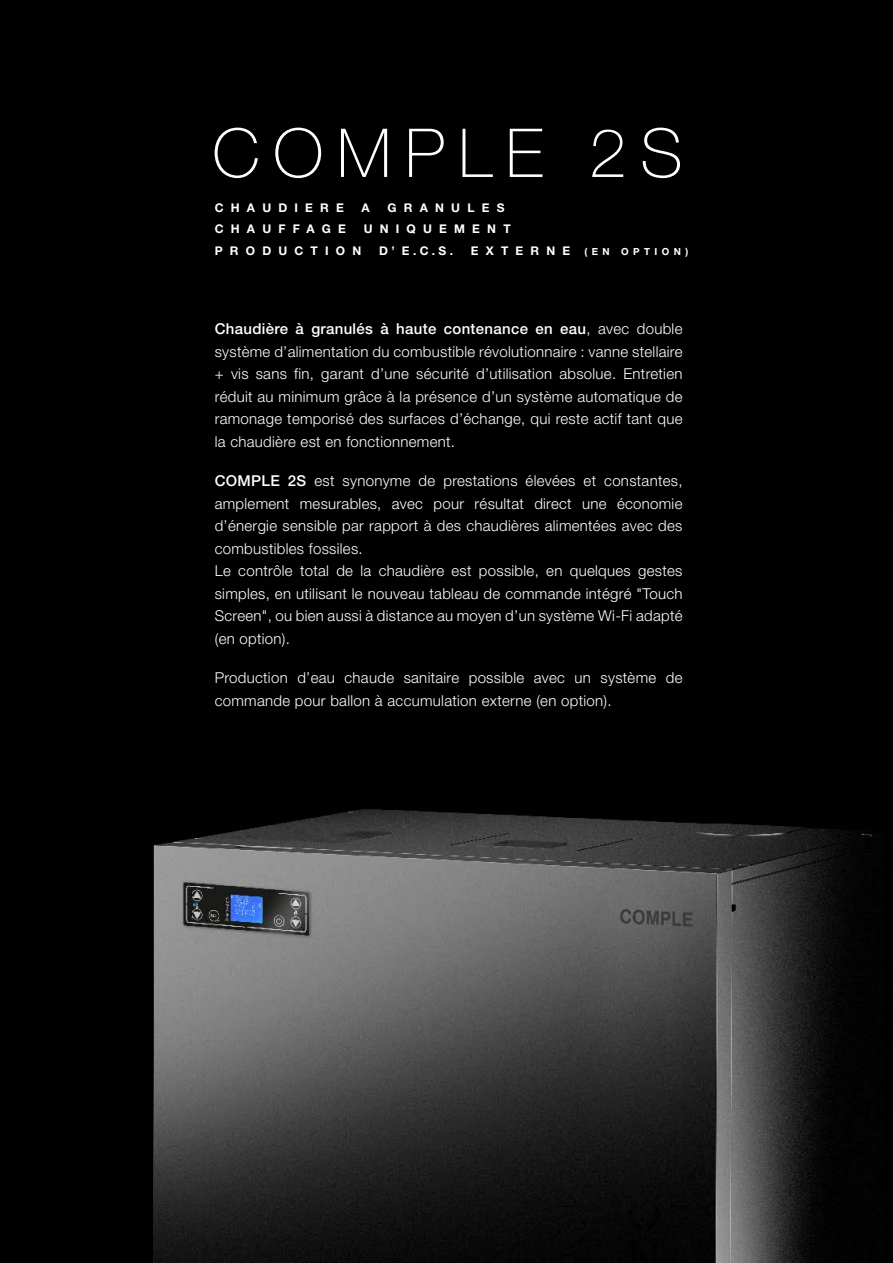
<style>
.page{position:relative;width:893px;height:1263px;background:#000}
.page>*{position:absolute;margin:0;border:0;box-sizing:border-box;transform-origin:0 0}
.t1{font:100 67.5px "Helvetica Neue";letter-spacing:.2em;color:#fff}
.t2{font:300 15px/22.5px "Helvetica Neue";letter-spacing:.02em;color:#fff}
.t3{font:700 12px "Helvetica Neue";letter-spacing:.6em;color:#fff}
.t4{font:700 9.75px "Helvetica Neue";letter-spacing:.45em;color:#fff}
.s1{font-weight:500}
</style>
<div class="page">
<img style="left:153px;top:809px;width:722px;height:454px">
<h1 class="t1" style="left:212px;top:114px;width:472px">COMPLE 2S</h1>
<p class="t3" style="left:215px;top:200px;width:131px">CHAUDIERE</p>
<p class="t3" style="left:362px;top:200px;width:10px">A</p>
<p class="t3" style="left:388px;top:200px;width:118px">GRANULES</p>
<p class="t3" style="left:215px;top:221px;width:133px">CHAUFFAGE</p>
<p class="t3" style="left:364px;top:221px;width:149px">UNIQUEMENT</p>
<p class="t3" style="left:215px;top:243px;width:148px">PRODUCTION</p>
<p class="t3" style="left:379px;top:243px;width:76px">D’ E.C.S.</p>
<p class="t3" style="left:471px;top:243px;width:101px">EXTERNE</p>
<p class="t4" style="left:585px;top:245px;width:105px">(EN OPTION)</p>
<p class="t2" style="left:215px;top:317px;width:469px;text-align:justify"><span class="s1">Chaudière à granulés à haute contenance en eau</span>, avec double système d’alimentation du combustible révolutionnaire : vanne stellaire + vis sans fin, garant d’une sécurité d’utilisation absolue. Entretien réduit au minimum grâce à la présence d’un système automatique de ramonage temporisé des surfaces d’échange, qui reste actif tant que la chaudière est en fonctionnement.</p>
<p class="t2" style="left:215px;top:469px;width:469px"><span class="s1">COMPLE 2S</span> est synonyme de prestations élevées et constantes, amplement mesurables, avec pour résultat direct une économie d’énergie sensible par rapport à des chaudières alimentées avec des combustibles fossiles.<br>Le contrôle total de la chaudière est possible, en quelques gestes simples, en utilisant le nouveau tableau de commande intégré "Touch Screen", ou bien aussi à distance au moyen d’un système Wi-Fi adapté (en option).</p>
<p class="t2" style="left:215px;top:666px;width:469px">Production d’eau chaude sanitaire possible avec un système de commande pour ballon à accumulation externe (en option).</p>
</div>
